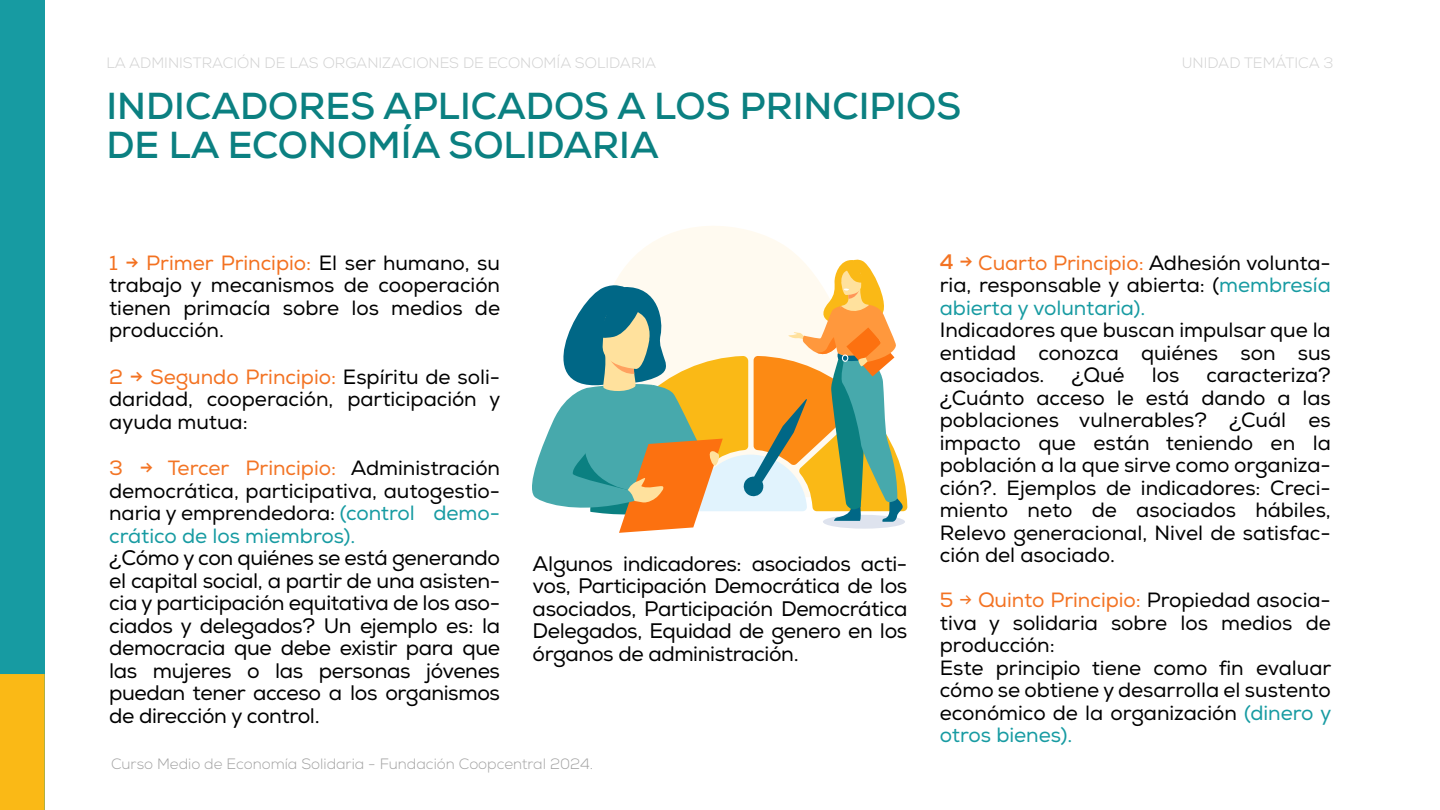
<style>
.page{position:relative;width:1440px;height:810px;background:#fff}
.page>*{position:absolute;margin:0;border:0;box-sizing:border-box;transform-origin:0 0}
.t1{font:700 37.5px/39px "Nexa";color:#0b8081}
.t2{font:21px/22.5px "Nexa";letter-spacing:-.015em;color:#000;text-align:justify}
.t3{font:20.62px/22.5px "Nexa";color:#000;text-align:justify}
.t4{font:300 15px "Nexa";color:#d1d1d1}
.t5{font:300 15px "Nexa";color:#a2a2a2}
.s1{color:#f37120}
.s2{font-weight:700;font-size:21px;color:#f37120}
.s3{color:#f37323}
.s4{font-weight:700;font-size:21px;color:#f37323}
.s5{color:#f37424}
.s6{font-weight:700;font-size:21px;color:#f37424}
.s7{color:#179ba2}
.s8{font-size:20.62px}
</style>
<div class="page">
<div style="left:0;top:0;width:45px;height:810px;background:#179ba2"></div>
<div style="left:0;top:674px;width:45px;height:136px;background:#fab916"></div>
<svg style="left:633px;top:226px;width:166px;height:32px;fill:#fffaf0"></svg>
<svg style="left:532px;top:258px;width:375px;height:275px"></svg>
<p class="t4" style="left:106px;top:54px;width:551px">LA ADMINISTRACIÓN DE LAS ORGANIZACIONES DE ECONOMÍA SOLIDARIA</p>
<p class="t4" style="left:1182px;top:54px;width:153px">UNIDAD TEMÁTICA 3</p>
<h1 class="t1" style="left:106px;top:87px;width:856px">INDICADORES APLICADOS A LOS PRINCIPIOS<br>DE LA ECONOMÍA SOLIDARIA</h1>
<p class="t3" style="left:109px;top:252px;width:392px"><span class="s1">1</span> <span class="s2">→</span> <span class="s1">Primer Principio:</span> El ser humano, su trabajo y mecanismos de cooperación tienen primacía sobre los medios de producción.</p>
<p class="t3" style="left:109px;top:366px;width:393px"><span class="s3">2</span> <span class="s4">→</span> <span class="s3">Segundo Principio:</span> Espíritu de soli&shy;daridad, cooperación, participación y ayuda mutua:</p>
<p class="t3" style="left:109px;top:457px;width:392px"><span class="s5">3</span> <span class="s6">→</span> <span class="s5">Tercer Principio:</span> Administración democrática, participativa, autogestio&shy;naria y emprendedora: <span class="s7">(control demo&shy;crático de los miembros).</span></p>
<p class="t2" style="left:109px;top:547px;width:393px"><span class="s8">¿</span>Cómo y con quiénes se está generando el capital social, a partir de una asisten&shy;cia y participación equitativa de los aso&shy;ciados y delegados? Un ejemplo es: la democracia que debe existir para que las mujeres o las personas jóvenes puedan tener acceso a los organismos de dirección y control.</p>
<p class="t2" style="left:533px;top:552px;width:376px">Algunos indicadores: asociados acti&shy;vos, Participación Democrática de los asociados, Participación Democrática Delegados, Equidad de genero en los órganos de administración.</p>
<p class="t5" style="left:111px;top:755px;width:484px">Curso Medio de Economía Solidaria - Fundación Coopcentral 2024.</p>
<p class="t3" style="left:940px;top:252px;width:392px"><span class="s4">4 →</span> <span class="s3">Cuarto Principio:</span> Adhesión volunta&shy;ria, responsable y abierta: (<span class="s7">membresía abierta y voluntaria).</span></p>
<p class="t3" style="left:940px;top:319px;width:392px">Indicadores que buscan impulsar que la entidad conozca quiénes son sus asociados.</p>
<p class="t3" style="left:940px;top:364px;width:392px;text-indent:267px">caracteriza? ¿Cuánto acceso le está dando a las poblaciones vulnerables? ¿Cuál es impacto que están teniendo en la población a la que sirve como organiza&shy;ción?. Ejemplos de indicadores: Creci&shy;miento neto de asociados hábiles, Relevo generacional, Nivel de satisfac&shy;ción del asociado.</p>
<p class="t3" style="left:940px;top:589px;width:393px;text-align:left"><span class="s3">5 → Quinto Principio:</span> Propiedad asocia&shy;tiva y solidaria sobre los medios de producción:<br>Este principio tiene como fin evaluar cómo se obtiene y desarrolla el sustento económico de la organización <span class="s7">(dinero y otros bienes).</span></p>
<p class="t3" style="left:1072px;top:364px;width:55px">¿Qué</p>
<p class="t3" style="left:1152px;top:364px;width:29px">los</p>
</div>
